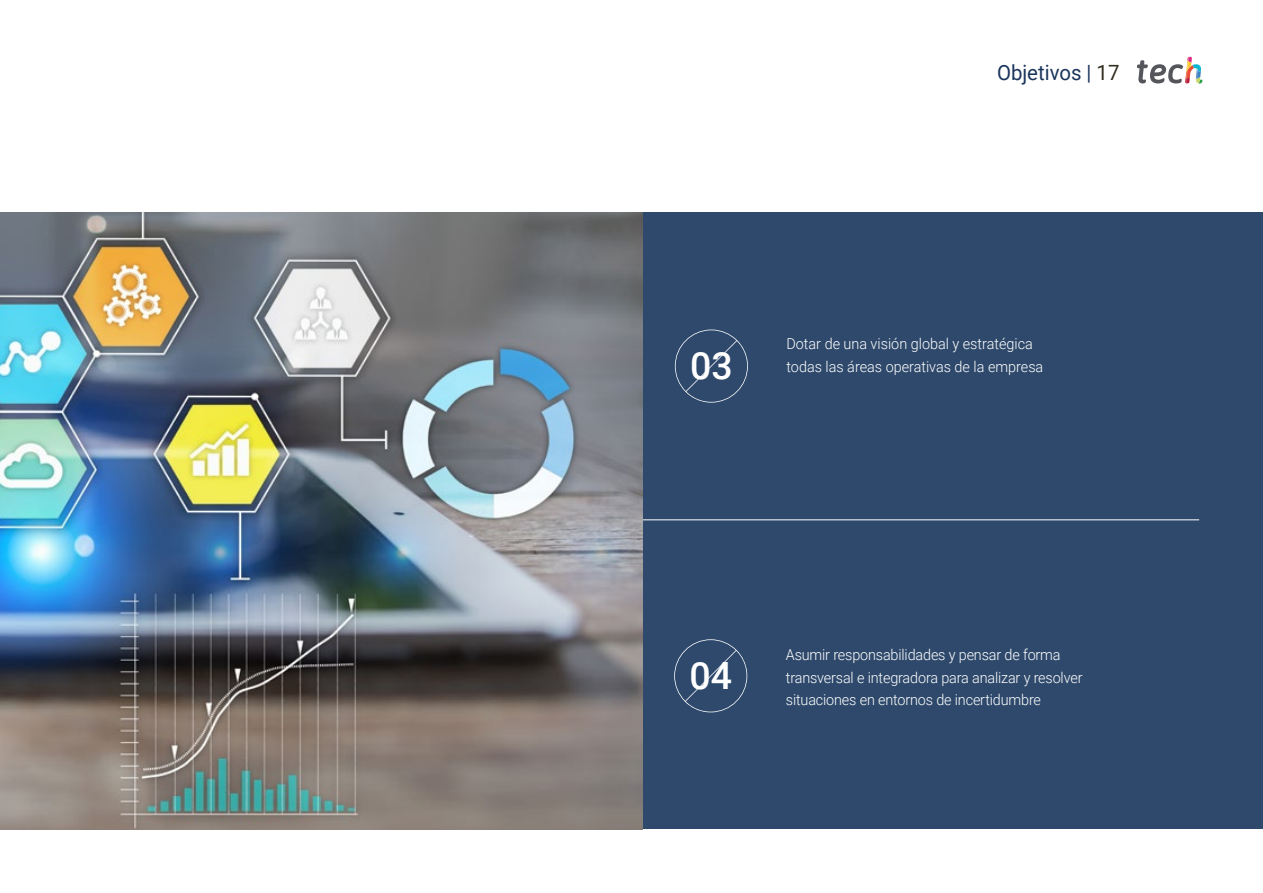
<style>
.page{position:relative;width:1263px;height:893px;background:#fff}
.page>*{position:absolute;margin:0;border:0;box-sizing:border-box;transform-origin:0 0}
.t1{font:500 37.5px "Roboto";color:#fff}
.t2{font:21px "Roboto";color:#1a355c}
.t3{font:300 15px/22.5px "Roboto";letter-spacing:-.01em;color:#fff;scale:.96 1}
.s1{color:#312e20}
</style>
<div class="page">
<svg style="left:1137px;top:57px;width:65px;height:27px"></svg>
<div style="left:642px;top:213px;width:621px;height:616px;background:#2e496b"></div>
<svg style="left:675px;top:330px;width:73px;height:73px"></svg>
<svg style="left:674px;top:639px;width:73px;height:73px"></svg>
<hr style="left:0;top:520px;width:1199px;height:1px;background:#fff">
<img style="left:0;top:213px;width:642px;height:616px">
<h2 class="t2" style="left:997px;top:57px;width:124px">Objetivos | <span class="s1">17</span></h2>
<p class="t3" style="left:786px;top:332px;width:258px">Dotar de una visión global y estratégica</p>
<h1 class="t1" style="left:690px;top:339px;width:44px">03</h1>
<p class="t3" style="left:786px;top:355px;width:269px">todas las áreas operativas de la empresa</p>
<h1 class="t1" style="left:689px;top:649px;width:44px">04</h1>
<p class="t3" style="left:786px;top:643px;width:311px">Asumir responsabilidades y pensar de forma transversal e integradora para analizar y resolver situaciones en entornos de incertidumbre</p>
</div>
